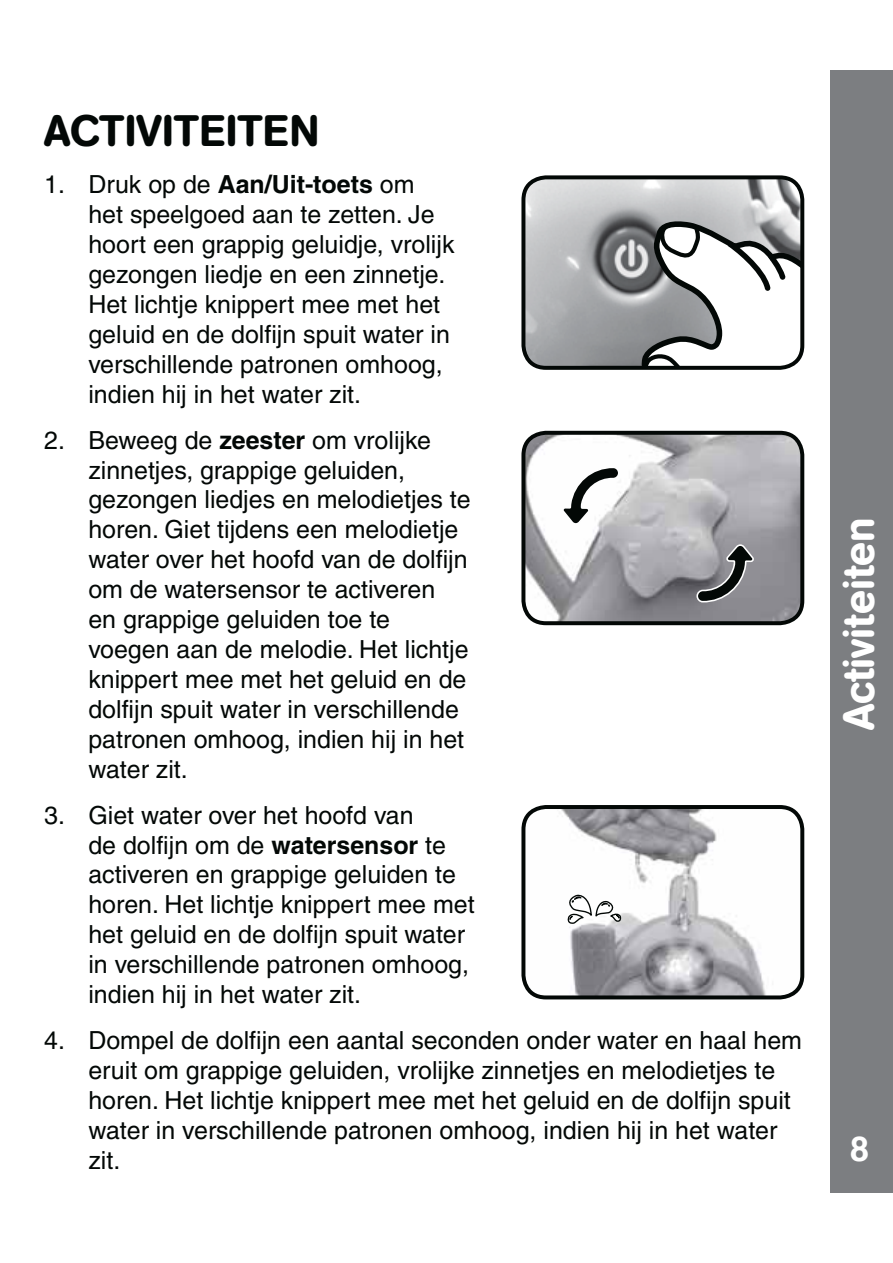
<style>
.page{position:relative;width:893px;height:1263px;background:#fff}
.page>*{position:absolute;margin:0;border:0;box-sizing:border-box;transform-origin:0 0}
.t1{font:500 43.65px "AG Book Rounded";color:#030806}
.t2{font:500 43.65px "AG Book Rounded";color:#fff}
.t3{font:700 34.35px "Helvetica";color:#fff}
.t4{font:500 24.9px/30px "Helvetica";color:#030806}
.s1{font-weight:700}
</style>
<div class="page">
<div style="left:830px;top:70px;width:63px;height:1123px;background:#7c7e81"></div>
<img style="left:523px;top:177px;width:279px;height:191px;border-radius:23px">
<svg style="left:636px;top:216px;width:166px;height:149px"></svg>
<div style="left:521px;top:175px;width:283px;height:195px;border:4px solid #030806;border-radius:23px"></div>
<img style="left:523px;top:433px;width:279px;height:190px;border-radius:23px">
<div style="left:521px;top:431px;width:283px;height:194px;border:4px solid #030806;border-radius:23px"></div>
<svg style="left:696px;top:544px;width:59px;height:60px;background:#7b7b7f"></svg>
<svg style="left:561px;top:465px;width:59px;height:61px"></svg>
<img style="left:523px;top:807px;width:279px;height:190px;border-radius:23px">
<div style="left:521px;top:805px;width:283px;height:194px;border:4px solid #030806;border-radius:23px"></div>
<svg style="left:565px;top:894px;width:57px;height:30px"></svg>
<h1 class="t1" style="left:44px;top:114px;width:277px">ACTIVITEITEN</h1>
<p class="t4" style="left:88px;top:171px;width:368px;text-indent:-44px">1. Druk op de <span class="s1">Aan/Uit-toets</span> om het speelgoed aan te zetten. Je hoort een grappig geluidje, vrolijk gezongen liedje en een zinnetje.<br>Het lichtje knippert mee met het geluid en de dolfijn spuit water in verschillende patronen omhoog, indien hij in het water zit.</p>
<p class="t4" style="left:88px;top:427px;width:384px;text-indent:-44px">2. Beweeg de <span class="s1">zeester</span> om vrolijke zinnetjes, grappige geluiden, gezongen liedjes en melodietjes te horen. Giet tijdens een melodietje water over het hoofd van de dolfijn om de watersensor te activeren<br>en grappige geluiden toe te voegen aan de melodie. Het lichtje knippert mee met het geluid en de dolfijn spuit water in verschillende patronen omhoog, indien hij in het water zit.</p>
<p class="t4" style="left:88px;top:802px;width:388px;text-indent:-44px">3. Giet water over het hoofd van<br>de dolfijn om de <span class="s1">watersensor</span> te activeren en grappige geluiden te horen. Het lichtje knippert mee met het geluid en de dolfijn spuit water in verschillende patronen omhoog, indien hij in het water zit.</p>
<p class="t4" style="left:88px;top:1027px;width:715px;text-indent:-44px">4. Dompel de dolfijn een aantal seconden onder water en haal hem eruit om grappige geluiden, vrolijke zinnetjes en melodietjes te horen. Het lichtje knippert mee met het geluid en de dolfijn spuit water in verschillende patronen omhoog, indien hij in het water zit.</p>
<h1 class="t2" style="left:843px;top:730px;width:214px;rotate:-90deg">Activiteiten</h1>
<h2 class="t3" style="left:850px;top:1134px;width:21px">8</h2>
</div>
